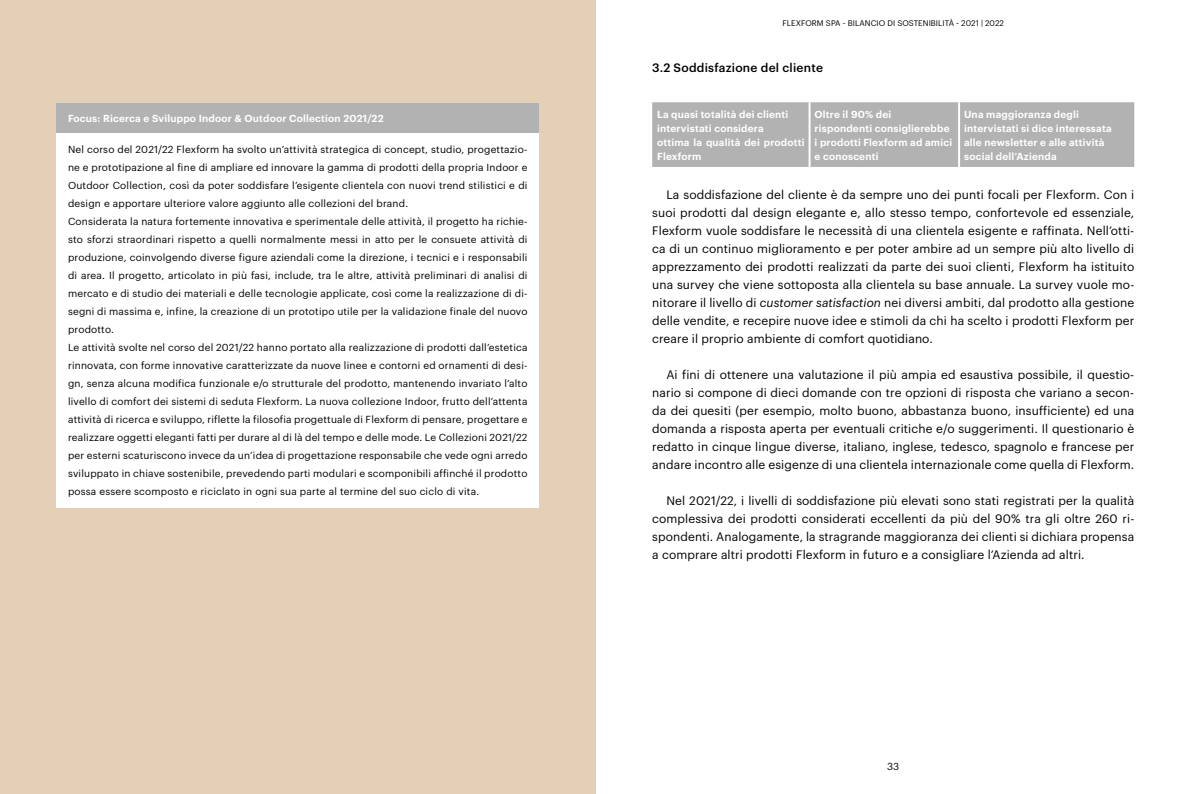
<style>
.page{position:relative;width:1191px;height:794px;background:#fff}
.page>*{position:absolute;margin:0;border:0;box-sizing:border-box;transform-origin:0 0}
.t1{font:12px/18px "Graphik";letter-spacing:.01em;color:#000;text-align:justify}
.t2{font:500 12px "Graphik";letter-spacing:.02em;color:#000}
.t3{font:10px/18px "Graphik";letter-spacing:.02em;color:#000}
.t4{font:600 10px/14px "Graphik";letter-spacing:.02em;color:#fff}
.t5{font:8px "Graphik";letter-spacing:.005em;color:#000}
.s1{font-style:italic}
</style>
<div class="page">
<div style="left:0;top:0;width:595px;height:794px;background:#e3d0b6"></div>
<div style="left:57px;top:103px;width:482px;height:30px;background:#b3b2b2"></div>
<div style="left:57px;top:133px;width:482px;height:375px;background:#fff"></div>
<div style="left:652px;top:102px;width:482px;height:65px;background:#b3b2b2"></div>
<hr style="left:808px;top:102px;width:2px;height:65px;background:#fff">
<hr style="left:958px;top:102px;width:2px;height:65px;background:#fff">
<p class="t4" style="left:68px;top:111px;width:317px">Focus: Ricerca e Sviluppo Indoor &amp; Outdoor Collection 2021/22</p>
<p class="t3" style="left:68px;top:139px;width:461px">Nel corso del 2021/22 Flexform ha svolto un’attività strategica di concept, studio, progettazio&shy;ne e prototipazione al fine di ampliare ed innovare la gamma di prodotti della propria Indoor e Outdoor Collection, così da poter soddisfare l’esigente clientela con nuovi trend stilistici e di design e apportare ulteriore valore aggiunto alle collezioni del brand.<br>Considerata la natura fortemente innovativa e sperimentale delle attività, il progetto ha richie&shy;sto sforzi straordinari rispetto a quelli normalmente messi in atto per le consuete attività di produzione, coinvolgendo diverse figure aziendali come la direzione, i tecnici e i responsabili di area. Il progetto, articolato in più fasi, include, tra le altre, attività preliminari di analisi di mercato e di studio dei materiali e delle tecnologie applicate, così come la realizzazione di di&shy;segni di massima e, infine, la creazione di un prototipo utile per la validazione finale del nuovo prodotto.<br>Le attività svolte nel corso del 2021/22 hanno portato alla realizzazione di prodotti dall’estetica rinnovata, con forme innovative caratterizzate da nuove linee e contorni ed ornamenti di desi&shy;gn, senza alcuna modifica funzionale e/o strutturale del prodotto, mantenendo invariato l’alto livello di comfort dei sistemi di seduta Flexform. La nuova collezione Indoor, frutto dell’attenta attività di ricerca e sviluppo, riflette la filosofia progettuale di Flexform di pensare, progettare e realizzare oggetti eleganti fatti per durare al di là del tempo e delle mode. Le Collezioni 2021/22 per esterni scaturiscono invece da un’idea di progettazione responsabile che vede ogni arredo sviluppato in chiave sostenibile, prevedendo parti modulari e scomponibili affinché il prodotto possa essere scomposto e riciclato in ogni sua parte al termine del suo ciclo di vita.</p>
<p class="t5" style="left:782px;top:17px;width:223px">FLEXFORM SPA - BILANCIO DI SOSTENIBILITÀ - 2021 | 2022</p>
<p class="t2" style="left:652px;top:59px;width:172px">3.2 Soddisfazione del cliente</p>
<p class="t4" style="left:657px;top:106px;width:149px">La quasi totalità dei clienti intervistati considera<br>ottima la qualità dei prodotti<br>Flexform</p>
<p class="t4" style="left:814px;top:106px;width:139px">Oltre il 90% dei<br>rispondenti consiglierebbe i prodotti Flexform ad amici e conoscenti</p>
<p class="t4" style="left:964px;top:106px;width:149px">Una maggioranza degli intervistati si dice interessata alle newsletter e alle attività social dell’Azienda</p>
<p class="t1" style="left:652px;top:185px;width:483px;text-indent:14px">La soddisfazione del cliente è da sempre uno dei punti focali per Flexform. Con i suoi prodotti dal design elegante e, allo stesso tempo, confortevole ed essenziale, Flexform vuole soddisfare le necessità di una clientela esigente e raffinata. Nell’otti&shy;ca di un continuo miglioramento e per poter ambire ad un sempre più alto livello di apprezzamento dei prodotti realizzati da parte dei suoi clienti, Flexform ha istituito una survey che viene sottoposta alla clientela su base annuale. La survey vuole mo&shy;nitorare il livello di <span class="s1">customer satisfaction</span> nei diversi ambiti, dal prodotto alla gestione delle vendite, e recepire nuove idee e stimoli da chi ha scelto i prodotti Flexform per creare il proprio ambiente di comfort quotidiano.</p>
<p class="t1" style="left:652px;top:365px;width:483px;text-indent:14px">Ai fini di ottenere una valutazione il più ampia ed esaustiva possibile, il questio&shy;nario si compone di dieci domande con tre opzioni di risposta che variano a secon&shy;da dei quesiti (per esempio, molto buono, abbastanza buono, insufficiente) ed una domanda a risposta aperta per eventuali critiche e/o suggerimenti. Il questionario è redatto in cinque lingue diverse, italiano, inglese, tedesco, spagnolo e francese per andare incontro alle esigenze di una clientela internazionale come quella di Flexform.</p>
<p class="t1" style="left:652px;top:491px;width:483px;text-indent:14px">Nel 2021/22, i livelli di soddisfazione più elevati sono stati registrati per la qualità complessiva dei prodotti considerati eccellenti da più del 90% tra gli oltre 260 ri&shy;spondenti. Analogamente, la stragrande maggioranza dei clienti si dichiara propensa a comprare altri prodotti Flexform in futuro e a consigliare l’Azienda ad altri.</p>
<p class="t3" style="left:887px;top:757px;width:14px">33</p>
</div>
